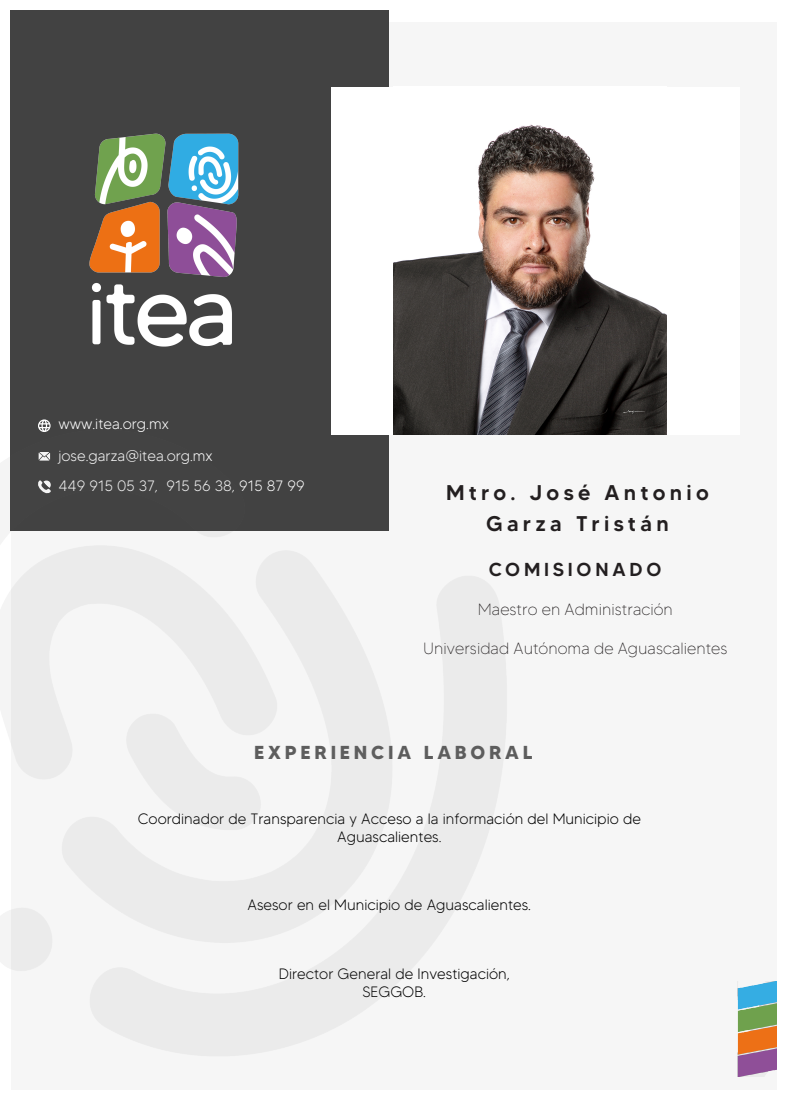
<style>
.page{position:relative;width:787px;height:1100px;background:#fff}
.page>*{position:absolute;margin:0;border:0;box-sizing:border-box;transform-origin:0 0}
.t1{font:500 21.25px/30.8px "MADETOMMY";letter-spacing:.2em;color:#231f20;text-align:center}
.t2{font:700 18.75px "MADETOMMY";letter-spacing:.2em;color:#5d5d5d}
.t3{font:500 18.75px "MADETOMMY";letter-spacing:.2em;color:#231f20}
.t4{font:100 16.25px "MADETOMMY";color:#231f20}
.t5{font:300 15px/18px "MADETOMMY";color:#000;text-align:center}
.t6{font:300 15px/31.1px "MADETOMMY";color:#fff}
</style>
<div class="page">
<div style="left:11px;top:22px;width:765px;height:1067px;background:#f6f6f6"></div>
<div style="left:11px;top:11px;width:378px;height:520px;background:#424242"></div>
<img style="left:10px;top:94px;width:229px;height:299px">
<img style="left:737px;top:981px;width:39px;height:96px">
<div style="left:331px;top:87px;width:408px;height:348px;background:#fff"></div>
<img style="left:0;top:393px;width:506px;height:663px">
<img style="left:393px;top:124px;width:274px;height:311px">
<p class="t6" style="left:58px;top:408px;width:156px">www.itea.org.mx jose.garza@itea.org.mx</p>
<p class="t6" style="left:58px;top:470px;width:247px">449 915 05 37, 915 56 38, 915 87 99</p>
<h1 class="t1" style="left:446px;top:477px;width:264px">Mtro. José Antonio<br>Garza Tristán</h1>
<p class="t3" style="left:488px;top:557px;width:174px">COMISIONADO</p>
<p class="t4" style="left:478px;top:599px;width:197px">Maestro en Administración</p>
<p class="t4" style="left:423px;top:638px;width:306px">Universidad Autónoma de Aguascalientes</p>
<p class="t2" style="left:254px;top:740px;width:280px">EXPERIENCIA LABORAL</p>
<p class="t5" style="left:138px;top:809px;width:504px">Coordinador de Transparencia y Acceso a la información del Municipio de<br>Aguascalientes.</p>
<p class="t5" style="left:247px;top:896px;width:285px">Asesor en el Municipio de Aguascalientes.</p>
<p class="t5" style="left:279px;top:964px;width:233px">Director General de Investigación,<br>SEGGOB.</p>
</div>
